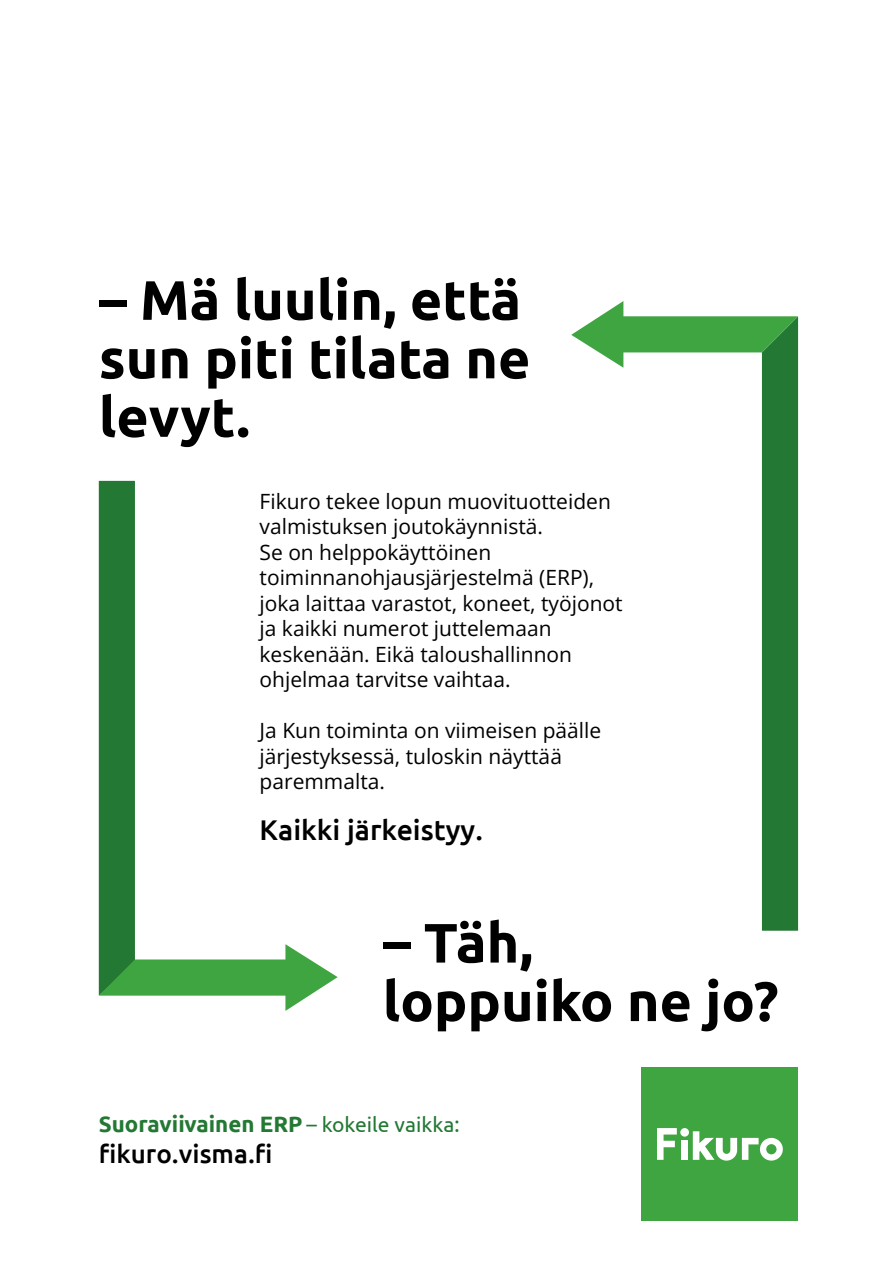
<style>
.page{position:relative;width:893px;height:1263px;background:#fff}
.page>*{position:absolute;margin:0;border:0;box-sizing:border-box;transform-origin:0 0}
.t1{font:700 55.5px/58.5px "Ubuntu";color:#000}
.t2{font:500 28.5px "Ubuntu";color:#000}
.t3{font:500 25.95px "Ubuntu";color:#000}
.t4{font:700 22.35px "Ubuntu";color:#237833}
.t5{font:21px/25.5px "Open Sans";color:#000}
.s1{font-weight:400;font-size:21px}
</style>
<div class="page">
<svg style="left:99px;top:481px;width:239px;height:530px"></svg>
<svg style="left:571px;top:301px;width:227px;height:630px"></svg>
<div style="left:642px;top:1067px;width:156px;height:154px;background:#3fa541"></div>
<div style="left:681px;top:1141px;width:7px;height:19px;background:#fff"></div>
<svg style="left:657px;top:1128px;width:20px;height:32px"></svg>
<div style="left:680px;top:1128px;width:9px;height:9px;background:#fff;border-radius:50%"></div>
<svg style="left:693px;top:1131px;width:90px;height:29px"></svg>
<h1 class="t1" style="left:99px;top:270px;width:433px">– Mä luulin, että sun piti tilata ne levyt.</h1>
<p class="t5" style="left:260px;top:488px;width:365px">Fikuro tekee lopun muovituotteiden valmistuksen joutokäynnistä.<br>Se on helppokäyttöinen toiminnanohjausjärjestelmä (ERP), joka laittaa varastot, koneet, työjonot ja kaikki numerot juttelemaan keskenään. Eikä taloushallinnon ohjelmaa tarvitse vaihtaa.</p>
<p class="t5" style="left:260px;top:717px;width:343px">Ja Kun toiminta on viimeisen päälle järjestyksessä, tuloskin näyttää paremmalta.</p>
<h2 class="t2" style="left:260px;top:812px;width:225px">Kaikki järkeistyy.</h2>
<h1 class="t1" style="left:383px;top:913px;width:397px">– Täh,<br>loppuiko ne jo?</h1>
<p class="t4" style="left:99px;top:1111px;width:362px">Suoraviivainen ERP <span class="s1">– kokeile vaikka:</span></p>
<p class="t3" style="left:99px;top:1138px;width:175px">fikuro.visma.fi</p>
</div>
